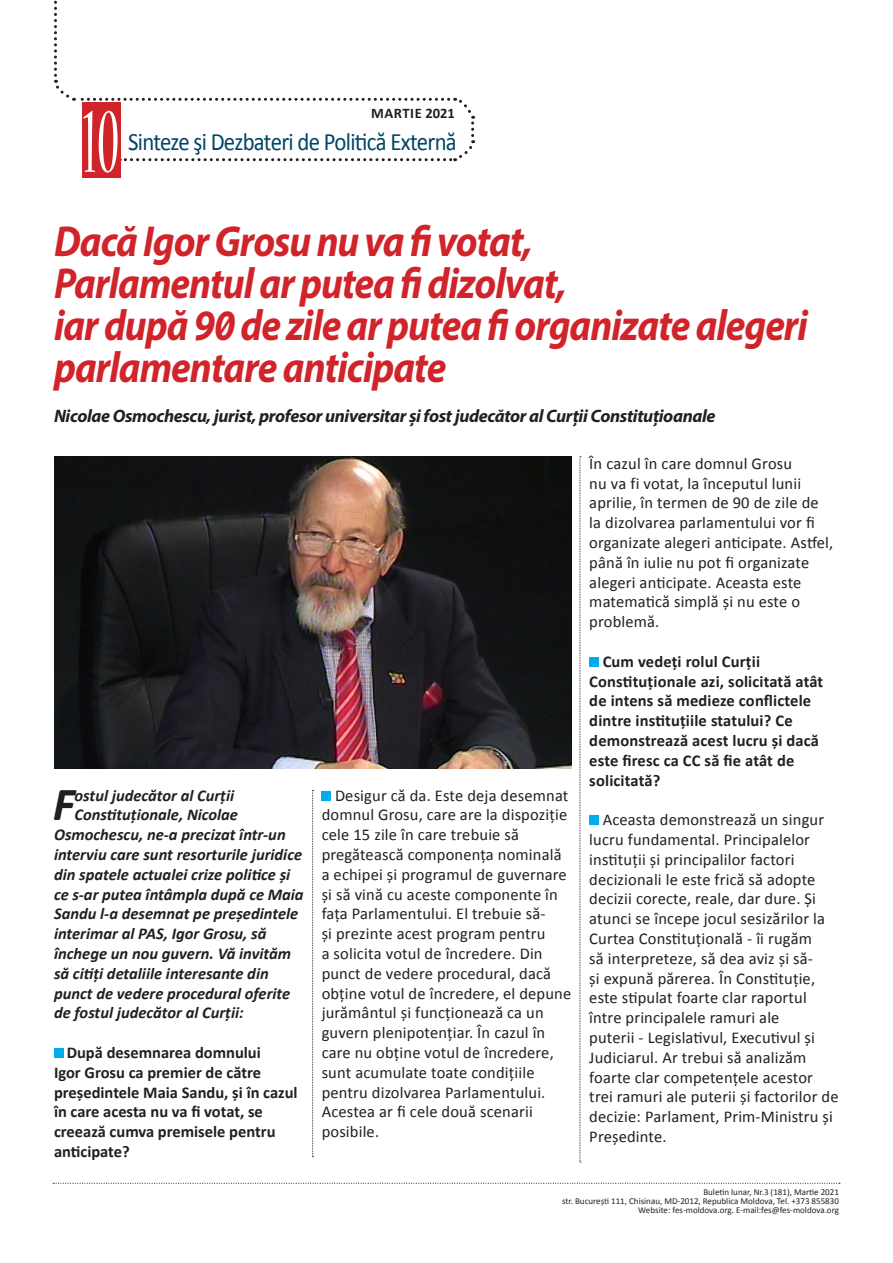
<style>
.page{position:relative;width:893px;height:1263px;background:#fff}
.page>*{position:absolute;margin:0;border:0;box-sizing:border-box;transform-origin:0 0}
.t1{font:condensed 102px "Nueva Std";color:#fff;scale:.59 1}
.MANSHETA{font:italic 700 47.7px "Calibri";color:#231f20}
.TITLU{font:italic 700 43.5px/42px "Myriad Pro";letter-spacing:-.025em;color:#d1232a;scale:.9 1}
.t2{font:25.05px "Calibri";letter-spacing:-.03em;color:#014368;scale:.91 1}
.INTERTITLU{font:italic 700 18px "Myriad Pro";letter-spacing:-.02em;color:#231f20}
.texte{font:16.5px/19.8px "Calibri";letter-spacing:.01em;color:#231f20}
.MANSHETA-2{font:italic 700 16.5px "Calibri";color:#231f20}
.texte-2{font:700 16.5px/19.8px "Calibri";color:#231f20}
.t3{font:700 14.55px "Calibri";letter-spacing:.035em;color:#231f20}
.t4{font:9px/9px "Calibri";color:#231f20;text-align:right}
</style>
<div class="page">
<svg style="left:53px;top:1183px;width:787px;height:1px"></svg>
<svg style="left:54px;top:0;width:422px;height:161px"></svg>
<div style="left:82px;top:102px;width:38px;height:76px;background:#d1232a"></div>
<div style="left:54px;top:1048px;width:10px;height:10px;background:#00aeef"></div>
<div style="left:322px;top:791px;width:9px;height:9px;background:#00aeef"></div>
<div style="left:589px;top:657px;width:10px;height:10px;background:#00aeef"></div>
<div style="left:589px;top:816px;width:10px;height:9px;background:#00aeef"></div>
<svg style="left:312px;top:790px;width:2px;height:367px"></svg>
<svg style="left:580px;top:456px;width:1px;height:706px"></svg>
<img style="left:54px;top:456px;width:518px;height:313px">
<p class="t1" style="left:83px;top:95px;width:63px">10</p>
<p class="t3" style="left:371px;top:104px;width:85px">MARTIE 2021</p>
<h3 class="t2" style="left:128px;top:126px;width:363px">Sinteze şi Dezbateri de Politică Externă</h3>
<p class="TITLU" style="left:54px;top:219px;width:533px">Dacă Igor Grosu nu va fi votat,</p>
<p class="TITLU" style="left:54px;top:261px;width:571px">Parlamentul ar putea fi dizolvat,</p>
<p class="TITLU" style="left:54px;top:303px;width:839px">iar după 90 de zile ar putea fi organizate alegeri parlamentare anticipate</p>
<p class="INTERTITLU" style="left:54px;top:404px;width:663px">Nicolae Osmochescu, jurist, profesor universitar și fost judecător al Curții Constituțioanale</p>
<p class="MANSHETA" style="left:53px;top:774px;width:23px">F</p>
<p class="MANSHETA-2" style="left:75px;top:784px;width:161px">ostul judecător al Curții</p>
<p class="MANSHETA-2" style="left:75px;top:804px;width:165px">Constituționale, Nicolae</p>
<p class="MANSHETA-2" style="left:54px;top:824px;width:233px">Osmochescu, ne-a precizat într-un</p>
<p class="MANSHETA-2" style="left:54px;top:844px;width:250px">interviu care sunt resorturile juridice</p>
<p class="MANSHETA-2" style="left:54px;top:864px;width:238px">din spatele actualei crize politice și</p>
<p class="MANSHETA-2" style="left:54px;top:883px;width:251px">ce s-ar putea întâmpla după ce Maia</p>
<p class="MANSHETA-2" style="left:54px;top:903px;width:246px">Sandu l-a desemnat pe președintele</p>
<p class="MANSHETA-2" style="left:54px;top:923px;width:214px">interimar al PAS, Igor Grosu, să</p>
<p class="MANSHETA-2" style="left:54px;top:943px;width:238px">închege un nou guvern. Vă invităm</p>
<p class="MANSHETA-2" style="left:54px;top:963px;width:216px">să citiți detaliile interesante din</p>
<p class="MANSHETA-2" style="left:54px;top:982px;width:238px">punct de vedere procedural oferite</p>
<p class="MANSHETA-2" style="left:54px;top:1002px;width:191px">de fostul judecător al Curții:</p>
<p class="texte-2" style="left:54px;top:1042px;width:245px;text-indent:13px">După desemnarea domnului<br>Igor Grosu ca premier de către președintele Maia Sandu, și în cazul în care acesta nu va fi votat, se creează cumva premisele pentru anticipate?</p>
<p class="texte" style="left:322px;top:785px;width:251px;text-indent:13px">Desigur că da. Este deja desemnat domnul Grosu, care are la dispoziție cele 15 zile în care trebuie să pregătească componența nominală a echipei și programul de guvernare și să vină cu aceste componente în fața Parlamentului. El trebuie să-<br>și prezinte acest program pentru<br>a solicita votul de încredere. Din punct de vedere procedural, dacă obține votul de încredere, el depune jurământul și funcționează ca un guvern plenipotențiar. În cazul în care nu obține votul de încredere, sunt acumulate toate condițiile pentru dizolvarea Parlamentului.<br>Acestea ar fi cele două scenarii posibile.</p>
<p class="texte" style="left:589px;top:453px;width:245px">În cazul în care domnul Grosu<br>nu va fi votat, la începutul lunii aprilie, în termen de 90 de zile de la dizolvarea parlamentului vor fi organizate alegeri anticipate. Astfel, până în iulie nu pot fi organizate alegeri anticipate. Aceasta este matematică simplă și nu este o problemă.</p>
<p class="texte-2" style="left:589px;top:651px;width:236px;text-indent:13px">Cum vedeți rolul Curții<br>Constituționale azi, solicitată atât de intens să medieze conflictele dintre instituțiile statului? Ce demonstrează acest lucru și dacă este firesc ca CC să fie atât de solicitată?</p>
<p class="texte" style="left:589px;top:810px;width:251px;text-indent:13px">Aceasta demonstrează un singur lucru fundamental. Principalelor instituții și principalilor factori decizionali le este frică să adopte decizii corecte, reale, dar dure. Și atunci se începe jocul sesizărilor la Curtea Constituțională - îi rugăm<br>să interpreteze, să dea aviz și să-<br>și expună părerea. În Constituție, este stipulat foarte clar raportul între principalele ramuri ale<br>puterii - Legislativul, Executivul și Judiciarul. Ar trebui să analizăm foarte clar competențele acestor trei ramuri ale puterii și factorilor de decizie: Parlament, Prim-Ministru și Președinte.</p>
<p class="t4" style="left:562px;top:1187px;width:278px">Buletin lunar, Nr.3 (181), Martie 2021<br>str. București 111, Chisinau, MD-2012, Republica Moldova, Tel. +373 855830<br>Website: fes-moldova.org. E-mail:fes@fes-moldova.org</p>
</div>
